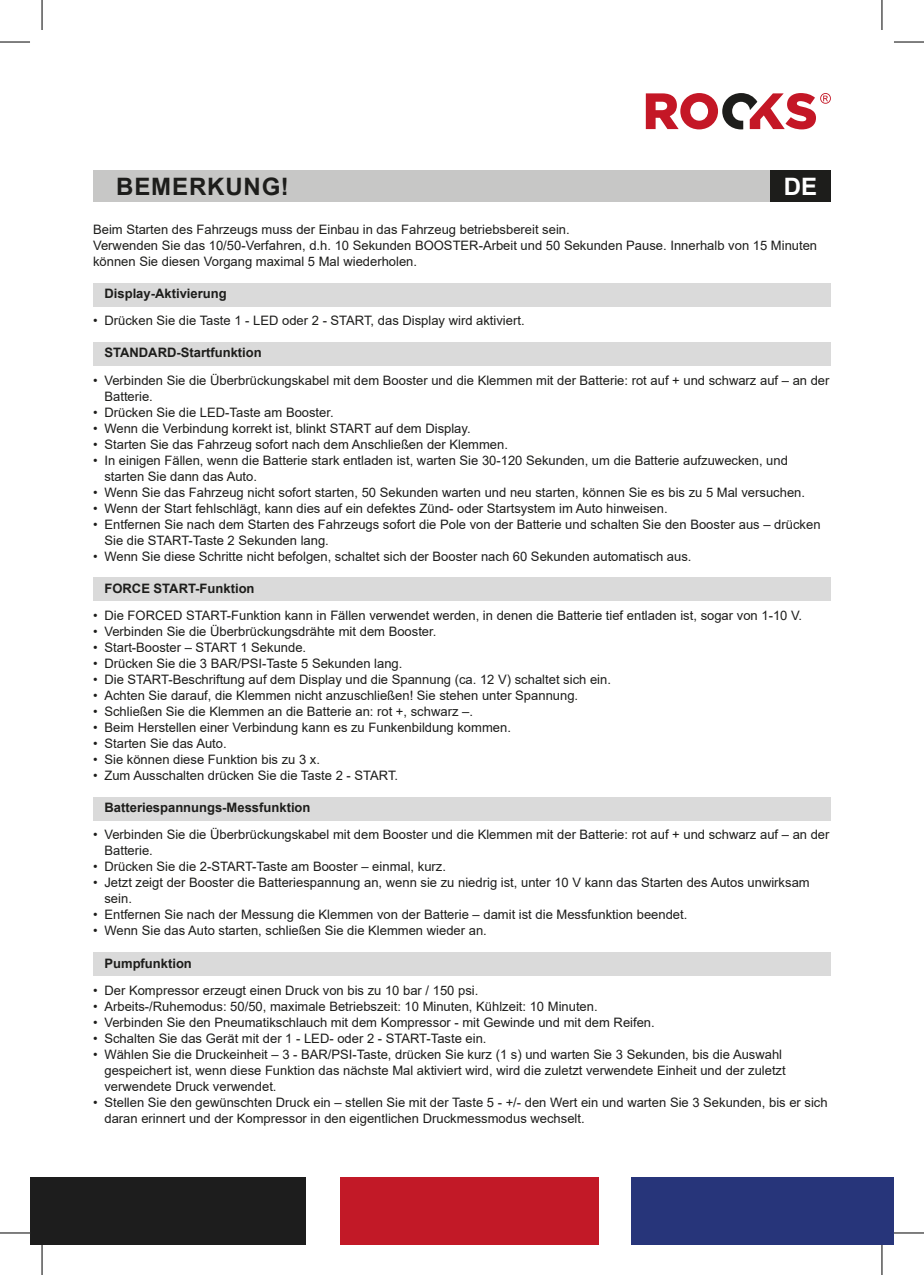
<style>
.page{position:relative;width:924px;height:1275px;background:#fff}
.page>*{position:absolute;margin:0;border:0;box-sizing:border-box;transform-origin:0 0}
.t1{font:700 24px "Arial";letter-spacing:.035em;color:#1d1d1b}
.t2{font:700 24px "Arial";color:#fff}
.text_normal{font:13px/16px "Arial";color:#1d1d1b}
.tekst_bold{font:700 13px "Arial";color:#1d1d1b}
</style>
<div class="page">
<svg style="left:645px;top:93px;width:185px;height:36px"></svg>
<div style="left:31px;top:1177px;width:275px;height:67px;background:#1d1d1d"></div>
<div style="left:340px;top:1177px;width:258px;height:67px;background:#c21927"></div>
<div style="left:630px;top:1177px;width:262px;height:67px;background:#27357a"></div>
<div style="left:93px;top:283px;width:737px;height:23px;background:#dadada"></div>
<div style="left:93px;top:342px;width:737px;height:24px;background:#dadada"></div>
<div style="left:93px;top:577px;width:737px;height:24px;background:#dadada"></div>
<div style="left:93px;top:797px;width:737px;height:23px;background:#dadada"></div>
<div style="left:93px;top:952px;width:737px;height:24px;background:#dadada"></div>
<div style="left:93px;top:171px;width:676px;height:31px;background:#c7c7c6"></div>
<div style="left:769px;top:171px;width:61px;height:31px;background:#1d1d1b"></div>
<hr style="left:0;top:42px;width:30px;height:1px;background:#000">
<hr style="left:893px;top:42px;width:30px;height:1px;background:#000">
<hr style="left:0;top:1232px;width:30px;height:1px;background:#000">
<hr style="left:893px;top:1232px;width:30px;height:1px;background:#000">
<hr style="left:42px;top:0;width:1px;height:30px;background:#000">
<hr style="left:42px;top:1245px;width:1px;height:30px;background:#000">
<hr style="left:881px;top:0;width:1px;height:30px;background:#000">
<hr style="left:881px;top:1245px;width:1px;height:30px;background:#000">
<p class="t1" style="left:116px;top:170px;width:174px">BEMERKUNG!</p>
<p class="t2" style="left:783px;top:170px;width:35px">DE</p>
<p class="text_normal" style="left:93px;top:221px;width:478px">Beim Starten des Fahrzeugs muss der Einbau in das Fahrzeug betriebsbereit sein.</p>
<p class="text_normal" style="left:93px;top:237px;width:725px">Verwenden Sie das 10/50-Verfahren, d.h. 10 Sekunden BOOSTER-Arbeit und 50 Sekunden Pause. Innerhalb von 15 Minuten können Sie diesen Vorgang maximal 5 Mal wiederholen.</p>
<p class="tekst_bold" style="left:104px;top:284px;width:124px">Display-Aktivierung</p>
<p class="text_normal" style="left:93px;top:313px;width:433px">• Drücken Sie die Taste 1 - LED oder 2 - START, das Display wird aktiviert.</p>
<p class="tekst_bold" style="left:104px;top:343px;width:159px">STANDARD-Startfunktion</p>
<p class="text_normal" style="left:104px;top:372px;width:726px;text-indent:-11px">• Verbinden Sie die Überbrückungskabel mit dem Booster und die Klemmen mit der Batterie: rot auf + und schwarz auf – an der<br>Batterie.</p>
<p class="text_normal" style="left:93px;top:404px;width:242px">• Drücken Sie die LED-Taste am Booster.</p>
<p class="text_normal" style="left:93px;top:420px;width:379px">• Wenn die Verbindung korrekt ist, blinkt START auf dem Display.</p>
<p class="text_normal" style="left:93px;top:436px;width:416px">• Starten Sie das Fahrzeug sofort nach dem Anschließen der Klemmen.</p>
<p class="text_normal" style="left:104px;top:452px;width:684px;text-indent:-11px">• In einigen Fällen, wenn die Batterie stark entladen ist, warten Sie 30-120 Sekunden, um die Batterie aufzuwecken, und starten Sie dann das Auto.</p>
<p class="text_normal" style="left:93px;top:484px;width:713px">• Wenn Sie das Fahrzeug nicht sofort starten, 50 Sekunden warten und neu starten, können Sie es bis zu 5 Mal versuchen.</p>
<p class="text_normal" style="left:93px;top:500px;width:575px">• Wenn der Start fehlschlägt, kann dies auf ein defektes Zünd- oder Startsystem im Auto hinweisen.</p>
<p class="text_normal" style="left:104px;top:516px;width:717px;text-indent:-11px">• Entfernen Sie nach dem Starten des Fahrzeugs sofort die Pole von der Batterie und schalten Sie den Booster aus – drücken<br>Sie die START-Taste 2 Sekunden lang.</p>
<p class="text_normal" style="left:93px;top:548px;width:599px">• Wenn Sie diese Schritte nicht befolgen, schaltet sich der Booster nach 60 Sekunden automatisch aus.</p>
<p class="tekst_bold" style="left:104px;top:579px;width:151px">FORCE START-Funktion</p>
<p class="text_normal" style="left:93px;top:607px;width:710px">• Die FORCED START-Funktion kann in Fällen verwendet werden, in denen die Batterie tief entladen ist, sogar von 1-10 V.</p>
<p class="text_normal" style="left:93px;top:623px;width:345px">• Verbinden Sie die Überbrückungsdrähte mit dem Booster.</p>
<p class="text_normal" style="left:93px;top:639px;width:214px">• Start-Booster – START 1 Sekunde.</p>
<p class="text_normal" style="left:93px;top:655px;width:311px">• Drücken Sie die 3 BAR/PSI-Taste 5 Sekunden lang.</p>
<p class="text_normal" style="left:93px;top:671px;width:519px">• Die START-Beschriftung auf dem Display und die Spannung (ca. 12 V) schaltet sich ein.</p>
<p class="text_normal" style="left:93px;top:687px;width:486px">• Achten Sie darauf, die Klemmen nicht anzuschließen! Sie stehen unter Spannung.</p>
<p class="text_normal" style="left:93px;top:703px;width:381px">• Schließen Sie die Klemmen an die Batterie an: rot +, schwarz –.</p>
<p class="text_normal" style="left:93px;top:719px;width:419px">• Beim Herstellen einer Verbindung kann es zu Funkenbildung kommen.</p>
<p class="text_normal" style="left:93px;top:735px;width:135px">• Starten Sie das Auto.</p>
<p class="text_normal" style="left:93px;top:751px;width:228px">• Sie können diese Funktion bis zu 3 x.</p>
<p class="text_normal" style="left:93px;top:767px;width:306px">• Zum Ausschalten drücken Sie die Taste 2 - START.</p>
<p class="tekst_bold" style="left:104px;top:798px;width:207px">Batteriespannungs-Messfunktion</p>
<p class="text_normal" style="left:104px;top:827px;width:726px;text-indent:-11px">• Verbinden Sie die Überbrückungskabel mit dem Booster und die Klemmen mit der Batterie: rot auf + und schwarz auf – an der<br>Batterie.</p>
<p class="text_normal" style="left:93px;top:859px;width:354px">• Drücken Sie die 2-START-Taste am Booster – einmal, kurz.</p>
<p class="text_normal" style="left:104px;top:875px;width:706px;text-indent:-11px">• Jetzt zeigt der Booster die Batteriespannung an, wenn sie zu niedrig ist, unter 10 V kann das Starten des Autos unwirksam sein.</p>
<p class="text_normal" style="left:93px;top:907px;width:595px">• Entfernen Sie nach der Messung die Klemmen von der Batterie – damit ist die Messfunktion beendet.</p>
<p class="text_normal" style="left:93px;top:923px;width:395px">• Wenn Sie das Auto starten, schließen Sie die Klemmen wieder an.</p>
<p class="tekst_bold" style="left:104px;top:953px;width:89px">Pumpfunktion</p>
<p class="text_normal" style="left:93px;top:982px;width:386px">• Der Kompressor erzeugt einen Druck von bis zu 10 bar / 150 psi.</p>
<p class="text_normal" style="left:93px;top:998px;width:506px">• Arbeits-/Ruhemodus: 50/50, maximale Betriebszeit: 10 Minuten, Kühlzeit: 10 Minuten.</p>
<p class="text_normal" style="left:93px;top:1014px;width:563px">• Verbinden Sie den Pneumatikschlauch mit dem Kompressor - mit Gewinde und mit dem Reifen.</p>
<p class="text_normal" style="left:93px;top:1030px;width:395px">• Schalten Sie das Gerät mit der 1 - LED- oder 2 - START-Taste ein.</p>
<p class="text_normal" style="left:104px;top:1046px;width:682px;text-indent:-11px">• Wählen Sie die Druckeinheit – 3 - BAR/PSI-Taste, drücken Sie kurz (1 s) und warten Sie 3 Sekunden, bis die Auswahl gespeichert ist, wenn diese Funktion das nächste Mal aktiviert wird, wird die zuletzt verwendete Einheit und der zuletzt verwendete Druck verwendet.</p>
<p class="text_normal" style="left:104px;top:1094px;width:724px;text-indent:-11px">• Stellen Sie den gewünschten Druck ein – stellen Sie mit der Taste 5 - +/- den Wert ein und warten Sie 3 Sekunden, bis er sich daran erinnert und der Kompressor in den eigentlichen Druckmessmodus wechselt.</p>
</div>
